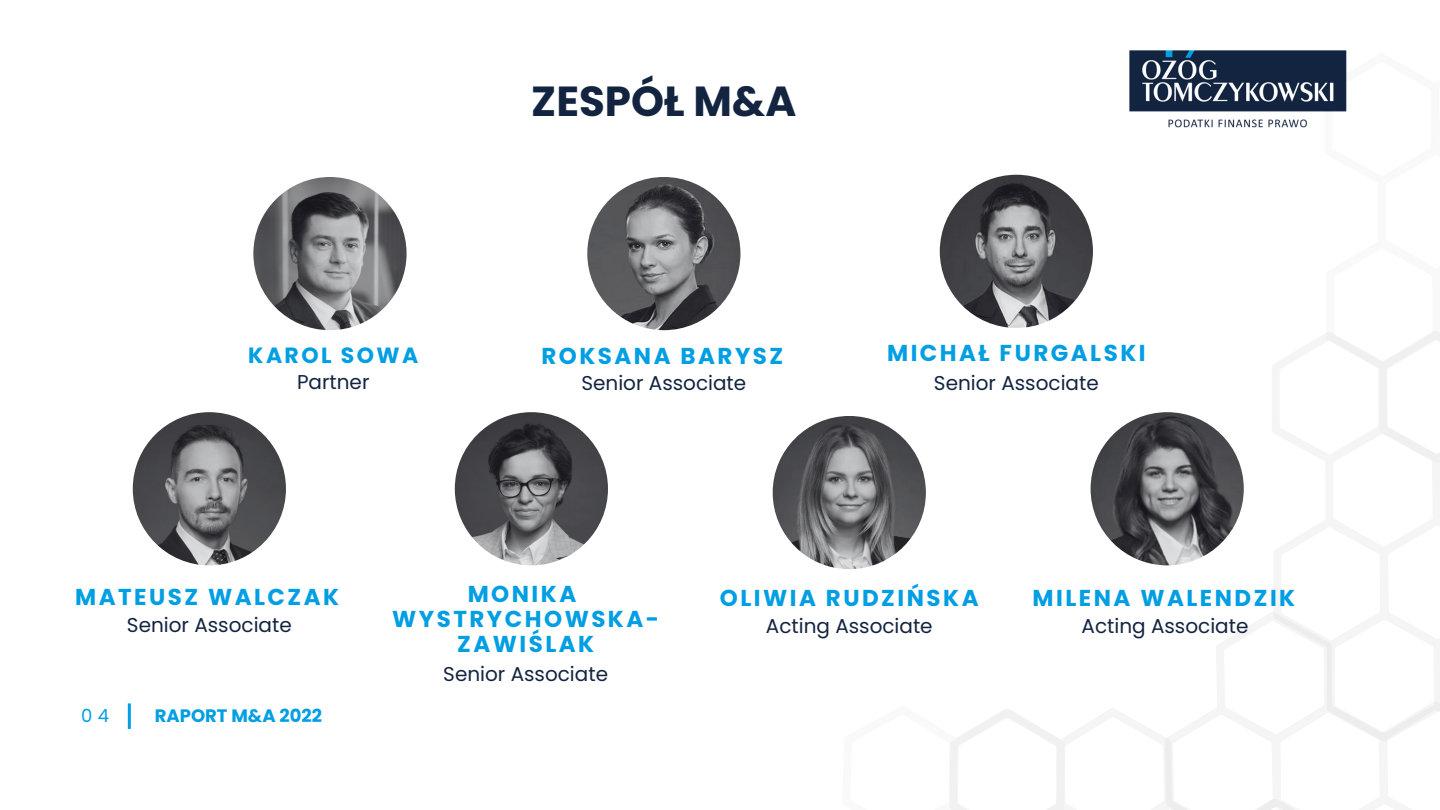
<style>
.page{position:relative;width:1440px;height:810px;background:#fff}
.page>*{position:absolute;margin:0;border:0;box-sizing:border-box;transform-origin:0 0}
.t1{font:700 42px "Poppins";color:#132441}
.t2{font:700 23px/24.8px "Poppins";letter-spacing:.11em;color:#009ee3;text-align:center}
.t3{font:700 22px "Poppins";letter-spacing:.11em;color:#009ee3}
.t4{font:20px "Poppins";color:#132441}
.t5{font:700 18px "Poppins";color:#009ee3}
.t6{font:18px "Poppins";color:#009ee3}
</style>
<div class="page">
<img style="left:253px;top:177px;width:154px;height:153px;border-radius:50%">
<svg style="left:1217px;top:331px;width:223px;height:216px"></svg>
<svg style="left:1218px;top:454px;width:222px;height:93px"></svg>
<svg style="left:1273px;top:612px;width:59px;height:71px"></svg>
<svg style="left:1256px;top:683px;width:184px;height:127px"></svg>
<svg style="left:1164px;top:738px;width:24px;height:72px"></svg>
<svg style="left:950px;top:709px;width:116px;height:101px"></svg>
<img style="left:587px;top:177px;width:153px;height:153px;border-radius:50%">
<img style="left:940px;top:175px;width:153px;height:153px;border-radius:50%">
<img style="left:455px;top:412px;width:153px;height:153px;border-radius:50%">
<img style="left:1091px;top:412px;width:153px;height:153px;border-radius:50%">
<img style="left:773px;top:416px;width:153px;height:153px;border-radius:50%">
<hr style="left:128px;top:703px;width:3px;height:26px;background:#009ee3">
<img style="left:1129px;top:50px;width:218px;height:78px">
<img style="left:133px;top:412px;width:153px;height:153px;border-radius:50%">
<p class="t3" style="left:248px;top:340px;width:171px">KAROL SOWA</p>
<p class="t4" style="left:297px;top:368px;width:74px">Partner</p>
<h1 class="t1" style="left:531px;top:72px;width:267px">ZESPÓŁ M&amp;A</h1>
<p class="t2" style="left:541px;top:344px;width:243px">ROKSANA BARYSZ</p>
<p class="t4" style="left:581px;top:369px;width:166px">Senior Associate</p>
<p class="t2" style="left:887px;top:341px;width:260px">MICHAŁ FURGALSKI</p>
<p class="t4" style="left:934px;top:369px;width:166px">Senior Associate</p>
<p class="t2" style="left:75px;top:585px;width:266px">MATEUSZ WALCZAK</p>
<p class="t4" style="left:127px;top:611px;width:166px">Senior Associate</p>
<p class="t6" style="left:81px;top:703px;width:30px">0 4</p>
<p class="t5" style="left:155px;top:703px;width:169px">RAPORT M&amp;A 2022</p>
<p class="t2" style="left:392px;top:582px;width:269px">MONIKA<br>WYSTRYCHOWSKA-<br>ZAWIŚLAK</p>
<p class="t4" style="left:443px;top:660px;width:166px">Senior Associate</p>
<p class="t2" style="left:720px;top:586px;width:260px">OLIWIA RUDZIŃSKA</p>
<p class="t4" style="left:766px;top:612px;width:168px">Acting Associate</p>
<p class="t2" style="left:1033px;top:586px;width:264px">MILENA WALENDZIK</p>
<p class="t4" style="left:1082px;top:612px;width:168px">Acting Associate</p>
</div>
